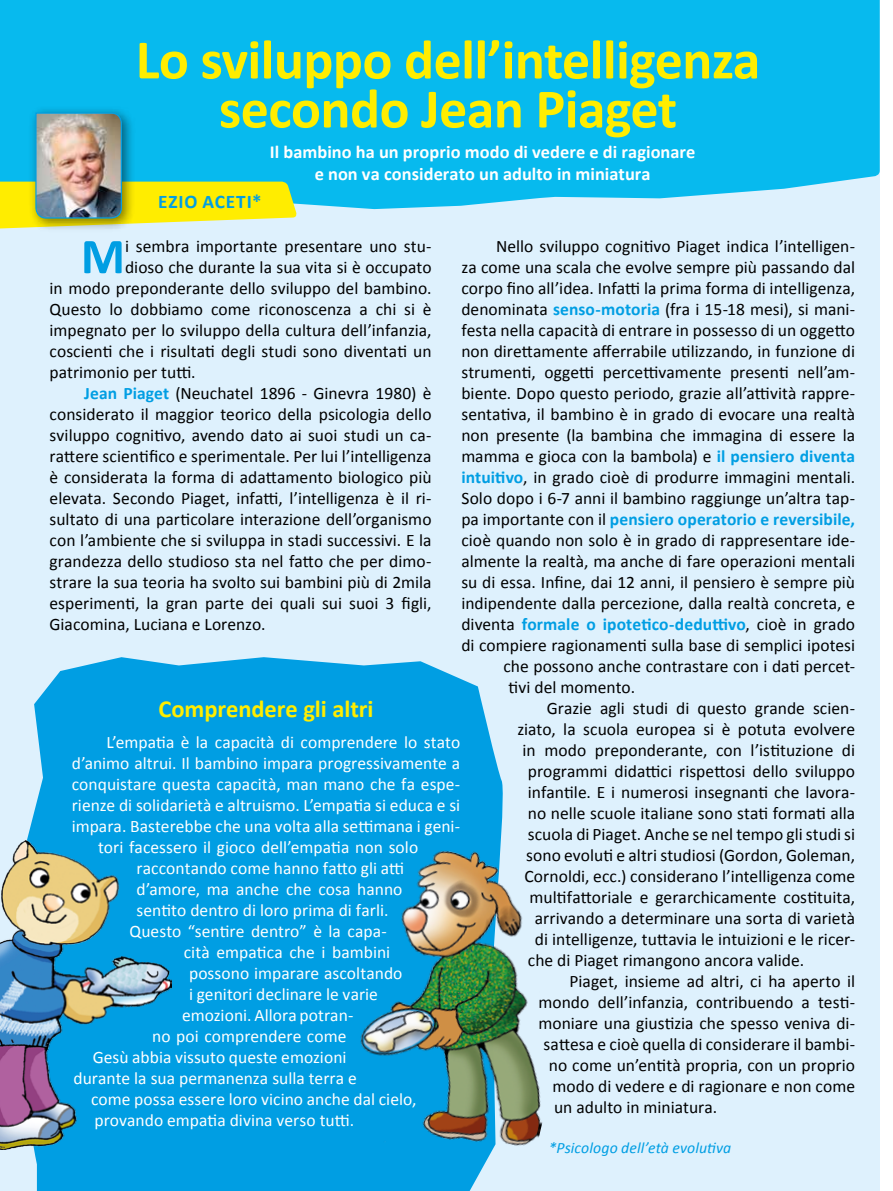
<style>
.page{position:relative;width:893px;height:1191px;background:#fff}
.page>*{position:absolute;margin:0;border:0;box-sizing:border-box;transform-origin:0 0}
.t1{font:700 56px/49px "Calibri";letter-spacing:-.01em;color:#ffed00;text-align:center}
.t2{font:700 50.57px "Calibri";color:#009ee3}
.t3{font:700 24.5px "Calibri";color:#ffed00}
.t4{font:700 19.25px "Calibri";letter-spacing:.045em;color:#009ee3}
.t5{font:700 18.38px/22.8px "Calibri";letter-spacing:.005em;color:#fff;text-align:center}
.t6{font:17.5px "Calibri";color:#000}
.t7{font:17.5px "Calibri";letter-spacing:.005em;color:#fff}
.t8{font:700 17.5px "Calibri";letter-spacing:.005em;color:#009ee3}
.t9{font:italic 15.75px "Calibri";letter-spacing:.005em;color:#009ee3}
.s1{font-weight:700;color:#009ee3}
.s2{font-weight:400;color:#000}
</style>
<div class="page">
<div style="left:0;top:0;width:880px;height:1191px;background:#def1fd"></div>
<div style="left:27px;top:657px;width:476px;height:534px;background:#009ee3"></div>
<div style="left:0;top:0;width:880px;height:210px;background:#07baee"></div>
<div style="left:28px;top:106px;width:108px;height:127px;background:#000;opacity:.5"></div>
<img style="left:0;top:112px;width:298px;height:117px">
<img style="left:316px;top:831px;width:227px;height:345px">
<img style="left:0;top:840px;width:172px;height:309px">
<h1 class="t1" style="left:136px;top:35px;width:626px">Lo sviluppo dell’intelligenza secondo Jean Piaget</h1>
<p class="t5" style="left:270px;top:140px;width:427px">Il bambino ha un proprio modo di vedere e di ragionare e non va considerato un adulto in miniatura</p>
<p class="t4" style="left:158px;top:190px;width:105px">Ezio Aceti*</p>
<p class="t6" style="left:496px;top:235px;width:361px">Nello sviluppo cognitivo Piaget indica l’intelligen-</p>
<p class="t6" style="left:461px;top:256px;width:395px">za come una scala che evolve sempre più passando dal</p>
<p class="t6" style="left:461px;top:277px;width:395px">corpo fino all’idea. Infatti la prima forma di intelligenza,</p>
<p class="t6" style="left:461px;top:298px;width:395px">denominata <span class="s1">senso-motoria</span> (fra i 15-18 mesi), si mani-</p>
<p class="t6" style="left:461px;top:319px;width:395px">festa nella capacità di entrare in possesso di un oggetto</p>
<p class="t6" style="left:461px;top:340px;width:395px">non direttamente afferrabile utilizzando, in funzione di</p>
<p class="t6" style="left:461px;top:361px;width:395px">strumenti, oggetti percettivamente presenti nell’am-</p>
<p class="t6" style="left:461px;top:382px;width:395px">biente. Dopo questo periodo, grazie all’attività rappre-</p>
<p class="t6" style="left:461px;top:403px;width:395px">sentativa, il bambino è in grado di evocare una realtà</p>
<p class="t6" style="left:461px;top:424px;width:395px">non presente (la bambina che immagina di essere la</p>
<p class="t6" style="left:461px;top:445px;width:395px">mamma e gioca con la bambola) e <span class="s1">il pensiero diventa</span></p>
<p class="t6" style="left:461px;top:466px;width:395px"><span class="s1">intuitivo</span>, in grado cioè di produrre immagini mentali.</p>
<p class="t6" style="left:461px;top:487px;width:395px">Solo dopo i 6-7 anni il bambino raggiunge un’altra tap-</p>
<p class="t8" style="left:461px;top:508px;width:395px"><span class="s2">pa importante con il</span> pensiero operatorio e reversibile,</p>
<p class="t6" style="left:461px;top:529px;width:395px">cioè quando non solo è in grado di rappresentare ide-</p>
<p class="t6" style="left:461px;top:550px;width:395px">almente la realtà, ma anche di fare operazioni mentali</p>
<p class="t6" style="left:461px;top:571px;width:395px">su di essa. Infine, dai 12 anni, il pensiero è sempre più</p>
<p class="t6" style="left:461px;top:592px;width:395px">indipendente dalla percezione, dalla realtà concreta, e</p>
<p class="t8" style="left:461px;top:613px;width:395px"><span class="s2">diventa</span> formale o ipotetico-deduttivo<span class="s2">, cioè in grado</span></p>
<p class="t6" style="left:461px;top:634px;width:395px">di compiere ragionamenti sulla base di semplici ipotesi</p>
<p class="t6" style="left:503px;top:655px;width:353px">che possono anche contrastare con i dati percet-</p>
<p class="t6" style="left:509px;top:676px;width:128px">tivi del momento.</p>
<p class="t6" style="left:547px;top:697px;width:310px">Grazie agli studi di questo grande scien-</p>
<p class="t6" style="left:517px;top:718px;width:339px">ziato, la scuola europea si è potuta evolvere</p>
<p class="t6" style="left:523px;top:739px;width:334px">in modo preponderante, con l’istituzione di</p>
<p class="t6" style="left:528px;top:760px;width:329px">programmi didattici rispettosi dello sviluppo</p>
<p class="t6" style="left:528px;top:781px;width:329px">infantile. E i numerosi insegnanti che lavora-</p>
<p class="t6" style="left:528px;top:802px;width:329px">no nelle scuole italiane sono stati formati alla</p>
<p class="t6" style="left:528px;top:823px;width:329px">scuola di Piaget. Anche se nel tempo gli studi si</p>
<p class="t6" style="left:526px;top:844px;width:331px">sono evoluti e altri studiosi (Gordon, Goleman,</p>
<p class="t6" style="left:524px;top:865px;width:332px">Cornoldi, ecc.) considerano l’intelligenza come</p>
<p class="t6" style="left:530px;top:886px;width:327px">multifattoriale e gerarchicamente costituita,</p>
<p class="t6" style="left:535px;top:907px;width:322px">arrivando a determinare una sorta di varietà</p>
<p class="t6" style="left:535px;top:928px;width:322px">di intelligenze, tuttavia le intuizioni e le ricer-</p>
<p class="t6" style="left:528px;top:949px;width:278px">che di Piaget rimangono ancora valide.</p>
<p class="t6" style="left:570px;top:970px;width:287px">Piaget, insieme ad altri, ci ha aperto il</p>
<p class="t6" style="left:538px;top:991px;width:318px">mondo dell’infanzia, contribuendo a testi-</p>
<p class="t6" style="left:538px;top:1012px;width:318px">moniare una giustizia che spesso veniva di-</p>
<p class="t6" style="left:544px;top:1033px;width:313px">sattesa e cioè quella di considerare il bambi-</p>
<p class="t6" style="left:549px;top:1054px;width:308px">no come un’entità propria, con un proprio</p>
<p class="t6" style="left:552px;top:1075px;width:304px">modo di vedere e di ragionare e non come</p>
<p class="t6" style="left:554px;top:1096px;width:165px">un adulto in miniatura.</p>
<h2 class="t2" style="left:81px;top:224px;width:46px">M</h2>
<p class="t6" style="left:125px;top:235px;width:308px">i sembra importante presentare uno stu-</p>
<p class="t6" style="left:125px;top:256px;width:308px">dioso che durante la sua vita si è occupato</p>
<p class="t6" style="left:50px;top:277px;width:383px">in modo preponderante dello sviluppo del bambino.</p>
<p class="t6" style="left:50px;top:298px;width:383px">Questo lo dobbiamo come riconoscenza a chi si è</p>
<p class="t6" style="left:50px;top:319px;width:383px">impegnato per lo sviluppo della cultura dell’infanzia,</p>
<p class="t6" style="left:50px;top:340px;width:383px">coscienti che i risultati degli studi sono diventati un</p>
<p class="t6" style="left:50px;top:361px;width:148px">patrimonio per tutti.</p>
<p class="t6" style="left:84px;top:382px;width:349px"><span class="s1">Jean Piaget</span> (Neuchatel 1896 - Ginevra 1980) è</p>
<p class="t6" style="left:50px;top:403px;width:383px">considerato il maggior teorico della psicologia dello</p>
<p class="t6" style="left:50px;top:424px;width:383px">sviluppo cognitivo, avendo dato ai suoi studi un ca-</p>
<p class="t6" style="left:50px;top:445px;width:383px">rattere scientifico e sperimentale. Per lui l’intelligenza</p>
<p class="t6" style="left:50px;top:466px;width:383px">è considerata la forma di adattamento biologico più</p>
<p class="t6" style="left:50px;top:487px;width:383px">elevata. Secondo Piaget, infatti, l’intelligenza è il ri-</p>
<p class="t6" style="left:50px;top:508px;width:383px">sultato di una particolare interazione dell’organismo</p>
<p class="t6" style="left:50px;top:529px;width:383px">con l’ambiente che si sviluppa in stadi successivi. E la</p>
<p class="t6" style="left:50px;top:550px;width:383px">grandezza dello studioso sta nel fatto che per dimo-</p>
<p class="t6" style="left:50px;top:571px;width:383px">strare la sua teoria ha svolto sui bambini più di 2mila</p>
<p class="t6" style="left:50px;top:592px;width:383px">esperimenti, la gran parte dei quali sui suoi 3 figli,</p>
<p class="t6" style="left:50px;top:613px;width:217px">Giacomina, Luciana e Lorenzo.</p>
<h3 class="t3" style="left:158px;top:693px;width:217px">Comprendere gli altri</h3>
<p class="t7" style="left:106px;top:731px;width:355px">L’empatia è la capacità di comprendere lo stato</p>
<p class="t7" style="left:72px;top:752px;width:390px">d’animo altrui. Il bambino impara progressivamente a</p>
<p class="t7" style="left:72px;top:773px;width:390px">conquistare questa capacità, man mano che fa espe-</p>
<p class="t7" style="left:72px;top:794px;width:390px">rienze di solidarietà e altruismo. L’empatia si educa e si</p>
<p class="t7" style="left:72px;top:815px;width:390px">impara. Basterebbe che una volta alla settimana i geni-</p>
<p class="t7" style="left:98px;top:836px;width:322px">tori facessero il gioco dell’empatia non solo</p>
<p class="t7" style="left:136px;top:857px;width:269px">raccontando come hanno fatto gli atti</p>
<p class="t7" style="left:136px;top:878px;width:267px">d’amore, ma anche che cosa hanno</p>
<p class="t7" style="left:136px;top:899px;width:253px">sentito dentro di loro prima di farli.</p>
<p class="t7" style="left:129px;top:920px;width:259px">Questo “sentire dentro” è la capa-</p>
<p class="t7" style="left:184px;top:941px;width:208px">cità empatica che i bambini</p>
<p class="t7" style="left:189px;top:962px;width:215px">possono imparare ascoltando</p>
<p class="t7" style="left:189px;top:983px;width:191px">i genitori declinare le varie</p>
<p class="t7" style="left:182px;top:1004px;width:173px">emozioni. Allora potran-</p>
<p class="t7" style="left:152px;top:1025px;width:196px">no poi comprendere come</p>
<p class="t7" style="left:93px;top:1046px;width:255px">Gesù abbia vissuto queste emozioni</p>
<p class="t7" style="left:73px;top:1067px;width:285px">durante la sua permanenza sulla terra e</p>
<p class="t7" style="left:91px;top:1088px;width:327px">come possa essere loro vicino anche dal cielo,</p>
<p class="t7" style="left:94px;top:1109px;width:261px">provando empatia divina verso tutti.</p>
<p class="t9" style="left:549px;top:1136px;width:184px">*Psicologo dell’età evolutiva</p>
</div>
